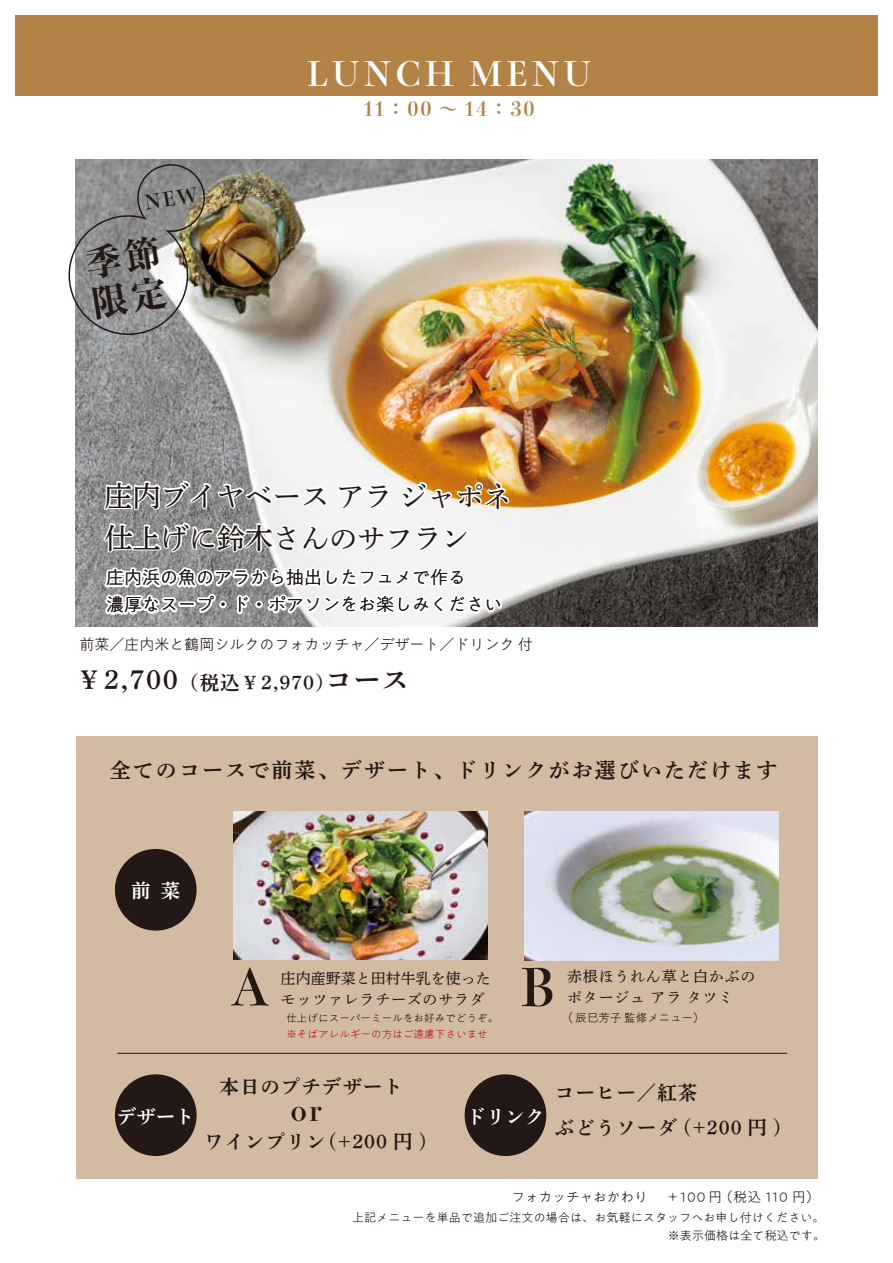
<style>
.page{position:relative;width:893px;height:1263px;background:#fff}
.page>*{position:absolute;margin:0;border:0;box-sizing:border-box;transform-origin:0 0}
.t1{font:51px "P Bunkyu Md Min Std N EB";color:#221815}
.t2{font:35.25px/40.3px "P Bunkyu Md Min Std N EB";color:#221815}
.t3{font:33.3px "P Bunkyu Md Min Std N EB";letter-spacing:.1em;color:#fff}
.t4{font:28.5px/42px "P Shuei Yobu Min Std N M";letter-spacing:-.015em;color:#221815}
.t5{font:26.7px "P Bunkyu Md Min Std N EB";color:#221815}
.t6{font:21px "P Shuei Yobu Min Std N B";letter-spacing:.1em;color:#221815}
.t7{font:19.5px/35px "P Shuei Yobu Min Std N B";letter-spacing:.05em;color:#221815}
.t8{font:19.5px "P Bunkyu Md Min Std N EB";letter-spacing:.1em;color:#b28247}
.t9{font:19.5px "P Shuei Yobu Min Std N B";color:#fff}
.t10{font:300 18px/27px "PA1 Gothic Std N";color:#221815}
.t11{font:300 15px "PA1 Gothic Std N";color:#221815}
.t12{font:15px/21px "P Shuei Yobu Min Std N M";color:#221815}
.t13{font:15px/21px "P Shuei Yobu Min Std N M";letter-spacing:.05em;color:#221815}
.t14{font:300 13.5px "PA1 Gothic Std N";letter-spacing:.01em;color:#221815}
.t15{font:300 12px/18px "PA1 Gothic Std N";letter-spacing:.01em;color:#221815;text-align:right}
.t16{font:300 11.4px "PA1 Gothic Std N";letter-spacing:.01em;color:#221815}
.t17{font:300 10.5px "PA1 Gothic Std N";letter-spacing:.01em;color:#221815}
.t18{font:300 10.5px "PA1 Gothic Std N";letter-spacing:.01em;color:#c30d23}
.s1{font-size:27px}
</style>
<div class="page">
<img style="left:15px;top:15px;width:863px;height:1164px">
<svg style="left:66px;top:163px;width:140px;height:175px;background:#9c9b98"></svg>
<h2 class="t2" style="left:83px;top:242px;width:77px;rotate:-9deg">季節限定</h2>
<h3 class="t3" style="left:307px;top:48px;width:286px">LUNCH MENU</h3>
<p class="t8" style="left:364px;top:94px;width:172px">11：00 ～ 14：30</p>
<h3 class="t4" style="left:105px;top:474px;width:409px">庄内ブイヤベース アラ ジャポネ仕上げに鈴木さんのサフラン</h3>
<p class="t10" style="left:106px;top:565px;width:398px">庄内浜の魚のアラから抽出したフュメで作る<br>濃厚なスープ・ド・ポアソンをお楽しみください</p>
<p class="t11" style="left:79px;top:636px;width:455px">前菜／庄内米と鶴岡シルクのフォカッチャ／デザート／ドリンク 付</p>
<p class="t7" style="left:76px;top:664px;width:334px"><span class="s1">￥2,700</span>（税込￥2,970）<span class="s1">コース</span></p>
<p class="t6" style="left:110px;top:755px;width:669px">全てのコースで前菜、デザート、ドリンクがお選びいただけます</p>
<p class="t9" style="left:131px;top:876px;width:51px">前 菜</p>
<h1 class="t1" style="left:231px;top:947px;width:39px">A</h1>
<h1 class="t1" style="left:520px;top:947px;width:37px">B</h1>
<p class="t12" style="left:281px;top:967px;width:211px">庄内産野菜と田村牛乳を使ったモッツァレラチーズのサラダ</p>
<p class="t17" style="left:286px;top:1012px;width:213px">仕上げにスーパーミールをお好みでどうぞ。</p>
<p class="t18" style="left:286px;top:1028px;width:203px">※そばアレルギーの方はご遠慮下さいませ</p>
<p class="t13" style="left:567px;top:966px;width:190px">赤根ほうれん草と白かぶのポタージュ アラ タツミ</p>
<p class="t16" style="left:561px;top:1011px;width:145px">（ 辰巳芳子 監修メニュー）</p>
<p class="t7" style="left:220px;top:1069px;width:185px">本日のプチデザート</p>
<h3 class="t5" style="left:290px;top:1090px;width:33px">or</h3>
<p class="t9" style="left:117px;top:1103px;width:79px">デザート</p>
<p class="t9" style="left:466px;top:1103px;width:79px">ドリンク</p>
<p class="t7" style="left:204px;top:1123px;width:224px">ワインプリン(+200 円 )</p>
<p class="t7" style="left:555px;top:1075px;width:228px">コーヒー／紅茶<br>ぶどうソーダ (+200 円 )</p>
<p class="t14" style="left:511px;top:1189px;width:138px">フォカッチャおかわり</p>
<p class="t14" style="left:666px;top:1189px;width:156px">＋100 円（税込 110 円）</p>
<p class="t15" style="left:352px;top:1209px;width:475px">上記メニューを単品で追加ご注文の場合は、お気軽にスタッフへお申し付けください。※表示価格は全て税込です。</p>
</div>
